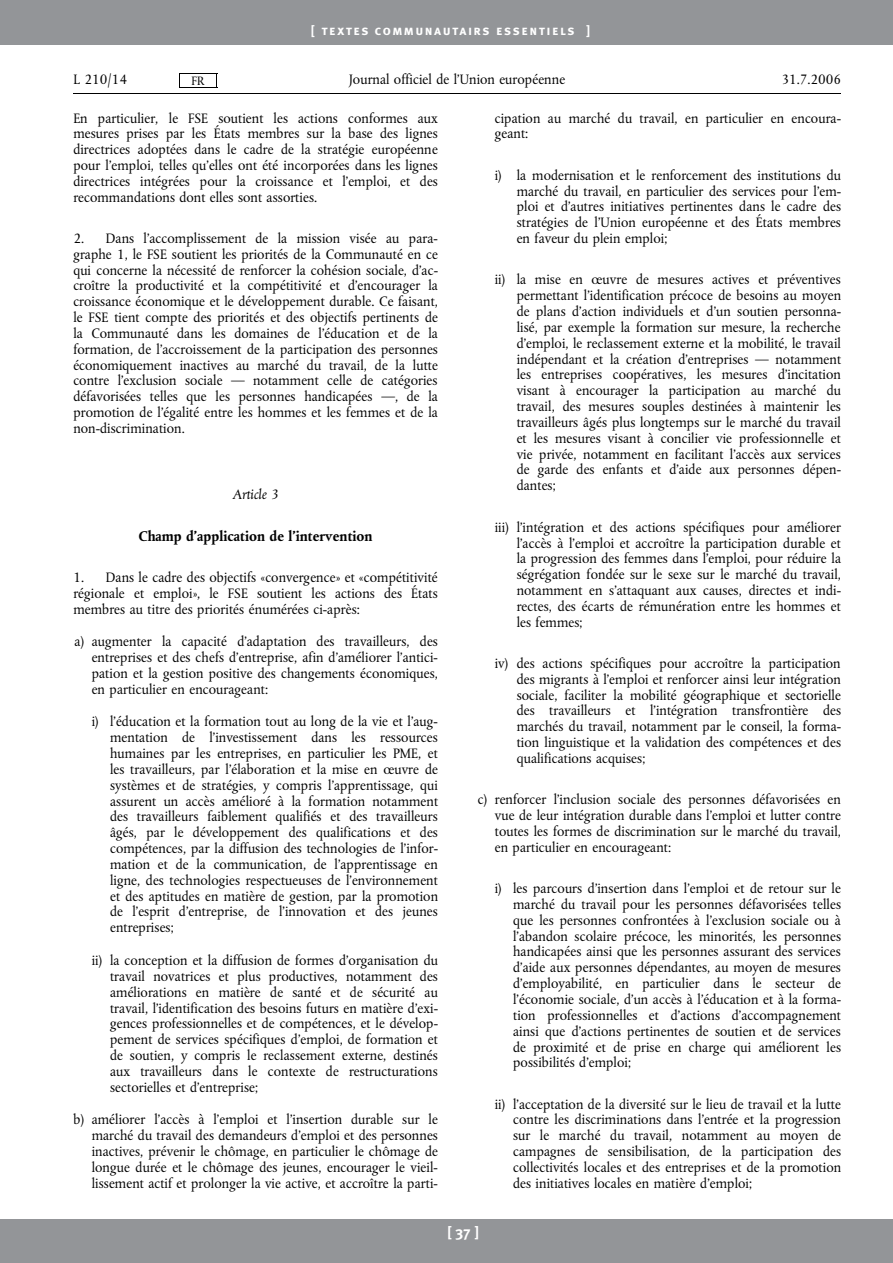
<style>
.page{position:relative;width:893px;height:1263px;background:#fff}
.page>*{position:absolute;margin:0;border:0;box-sizing:border-box;transform-origin:0 0}
.t1{font:700 15px "Meta Plus";color:#fff}
.t2{font:14.4px/15.9px "EU Albertina Regu+QHVUOW";color:#000;text-align:justify}
.t3{font:14.4px "EU Albertina Bold+NBDTZF";color:#000}
.t4{font:14.4px "EU Albertina Regu Ital+GRTUFH";color:#000}
.t5{font:13.5px "Meta Plus Bold Caps";letter-spacing:.105em;color:#fff}
.t6{font:12.75px "EU Albertina Regu+QHVUOW";color:#000}
</style>
<div class="page">
<div style="left:0;top:0;width:892px;height:45px;background:#939598"></div>
<div style="left:0;top:1219px;width:892px;height:44px;background:#939598"></div>
<hr style="left:73px;top:93px;width:768px;height:1px;background:#000">
<svg style="left:179px;top:74px;width:1px;height:13px"></svg>
<hr style="left:179px;top:87px;width:38px;height:1px;background:#000">
<hr style="left:179px;top:73px;width:38px;height:1px;background:#000">
<p class="t5" style="left:311px;top:22px;width:280px">[ textes communautairs essentiels ]</p>
<p class="t2" style="left:73px;top:73px;width:55px">L 210/14</p>
<p class="t2" style="left:349px;top:73px;width:218px">Journal officiel de l'Union européenne</p>
<p class="t6" style="left:192px;top:74px;width:15px">FR</p>
<p class="t2" style="left:781px;top:73px;width:61px">31.7.2006</p>
<p class="t2" style="left:73px;top:111px;width:366px">En particulier, le FSE soutient les actions conformes aux mesures prises par les États membres sur la base des lignes directrices adoptées dans le cadre de la stratégie européenne pour l'emploi, telles qu'elles ont été incorporées dans les lignes directrices intégrées pour la croissance et l'emploi, et des recommandations dont elles sont assorties.</p>
<p class="t2" style="left:73px;top:231px;width:366px">2. Dans l'accomplissement de la mission visée au para&shy;graphe 1, le FSE soutient les priorités de la Communauté en ce qui concerne la nécessité de renforcer la cohésion sociale, d'ac&shy;croître la productivité et la compétitivité et d'encourager la croissance économique et le développement durable. Ce faisant, le FSE tient compte des priorités et des objectifs pertinents de la Communauté dans les domaines de l'éducation et de la formation, de l'accroissement de la participation des personnes économiquement inactives au marché du travail, de la lutte contre l'exclusion sociale — notamment celle de catégories défavorisées telles que les personnes handicapées —, de la promotion de l'égalité entre les hommes et les femmes et de la non-discrimination.</p>
<p class="t4" style="left:233px;top:490px;width:48px">Article 3</p>
<p class="t3" style="left:138px;top:527px;width:236px">Champ d'application de l'intervention</p>
<p class="t2" style="left:73px;top:570px;width:366px">1. Dans le cadre des objectifs «convergence» et «compétitivité régionale et emploi», le FSE soutient les actions des États membres au titre des priorités énumérées ci-après:</p>
<p class="t2" style="left:92px;top:635px;width:348px;text-indent:-17px">a) augmenter la capacité d'adaptation des travailleurs, des entreprises et des chefs d'entreprise, afin d'améliorer l'antici&shy;pation et la gestion positive des changements économiques, en particulier en encourageant:</p>
<p class="t2" style="left:110px;top:715px;width:330px;text-indent:-18px">i) l'éducation et la formation tout au long de la vie et l'aug&shy;mentation de l'investissement dans les ressources humaines par les entreprises, en particulier les PME, et les travailleurs, par l'élaboration et la mise en œuvre de systèmes et de stratégies, y compris l'apprentissage, qui assurent un accès amélioré à la formation notamment des travailleurs faiblement qualifiés et des travailleurs âgés, par le développement des qualifications et des compétences, par la diffusion des technologies de l'infor&shy;mation et de la communication, de l'apprentissage en ligne, des technologies respectueuses de l'environnement et des aptitudes en matière de gestion, par la promotion de l'esprit d'entreprise, de l'innovation et des jeunes entreprises;</p>
<p class="t2" style="left:110px;top:954px;width:329px;text-indent:-18px">ii) la conception et la diffusion de formes d'organisation du travail novatrices et plus productives, notamment des améliorations en matière de santé et de sécurité au travail, l'identification des besoins futurs en matière d'exi&shy;gences professionnelles et de compétences, et le dévelop&shy;pement de services spécifiques d'emploi, de formation et de soutien, y compris le reclassement externe, destinés aux travailleurs dans le contexte de restructurations sectorielles et d'entreprise;</p>
<p class="t2" style="left:92px;top:1113px;width:348px;text-indent:-18px">b) améliorer l'accès à l'emploi et l'insertion durable sur le marché du travail des demandeurs d'emploi et des personnes inactives, prévenir le chômage, en particulier le chômage de longue durée et le chômage des jeunes, encourager le vieil&shy;lissement actif et prolonger la vie active, et accroître la parti-</p>
<p class="t2" style="left:495px;top:111px;width:348px">cipation au marché du travail, en particulier en encoura&shy;geant:</p>
<p class="t2" style="left:517px;top:168px;width:326px;text-indent:-22px">i) la modernisation et le renforcement des institutions du marché du travail, en particulier des services pour l'em&shy;ploi et d'autres initiatives pertinentes dans le cadre des stratégies de l'Union européenne et des États membres en faveur du plein emploi;</p>
<p class="t2" style="left:517px;top:273px;width:326px;text-indent:-22px">ii) la mise en œuvre de mesures actives et préventives permettant l'identification précoce de besoins au moyen de plans d'action individuels et d'un soutien personna&shy;lisé, par exemple la formation sur mesure, la recherche d'emploi, le reclassement externe et la mobilité, le travail indépendant et la création d'entreprises — notamment les entreprises coopératives, les mesures d'incitation visant à encourager la participation au marché du travail, des mesures souples destinées à maintenir les travailleurs âgés plus longtemps sur le marché du travail et les mesures visant à concilier vie professionnelle et vie privée, notamment en facilitant l'accès aux services de garde des enfants et d'aide aux personnes dépen&shy;dantes;</p>
<p class="t2" style="left:517px;top:520px;width:326px;text-indent:-22px">iii) l'intégration et des actions spécifiques pour améliorer l'accès à l'emploi et accroître la participation durable et la progression des femmes dans l'emploi, pour réduire la ségrégation fondée sur le sexe sur le marché du travail, notamment en s'attaquant aux causes, directes et indi&shy;rectes, des écarts de rémunération entre les hommes et les femmes;</p>
<p class="t2" style="left:517px;top:656px;width:326px;text-indent:-22px">iv) des actions spécifiques pour accroître la participation des migrants à l'emploi et renforcer ainsi leur intégration sociale, faciliter la mobilité géographique et sectorielle des travailleurs et l'intégration transfrontière des marchés du travail, notamment par le conseil, la forma&shy;tion linguistique et la validation des compétences et des qualifications acquises;</p>
<p class="t2" style="left:495px;top:793px;width:348px;text-indent:-17px">c) renforcer l'inclusion sociale des personnes défavorisées en vue de leur intégration durable dans l'emploi et lutter contre toutes les formes de discrimination sur le marché du travail, en particulier en encourageant:</p>
<p class="t2" style="left:513px;top:882px;width:330px;text-indent:-18px">i) les parcours d'insertion dans l'emploi et de retour sur le marché du travail pour les personnes défavorisées telles que les personnes confrontées à l'exclusion sociale ou à l'abandon scolaire précoce, les minorités, les personnes handicapées ainsi que les personnes assurant des services d'aide aux personnes dépendantes, au moyen de mesures d'employabilité, en particulier dans le secteur de l'économie sociale, d'un accès à l'éducation et à la forma&shy;tion professionnelles et d'actions d'accompagnement ainsi que d'actions pertinentes de soutien et de services de proximité et de prise en charge qui améliorent les possibilités d'emploi;</p>
<p class="t2" style="left:513px;top:1097px;width:330px;text-indent:-18px">ii) l'acceptation de la diversité sur le lieu de travail et la lutte contre les discriminations dans l'entrée et la progression sur le marché du travail, notamment au moyen de campagnes de sensibilisation, de la participation des collectivités locales et des entreprises et de la promotion des initiatives locales en matière d'emploi;</p>
<p class="t1" style="left:448px;top:1226px;width:32px">[37]</p>
</div>
